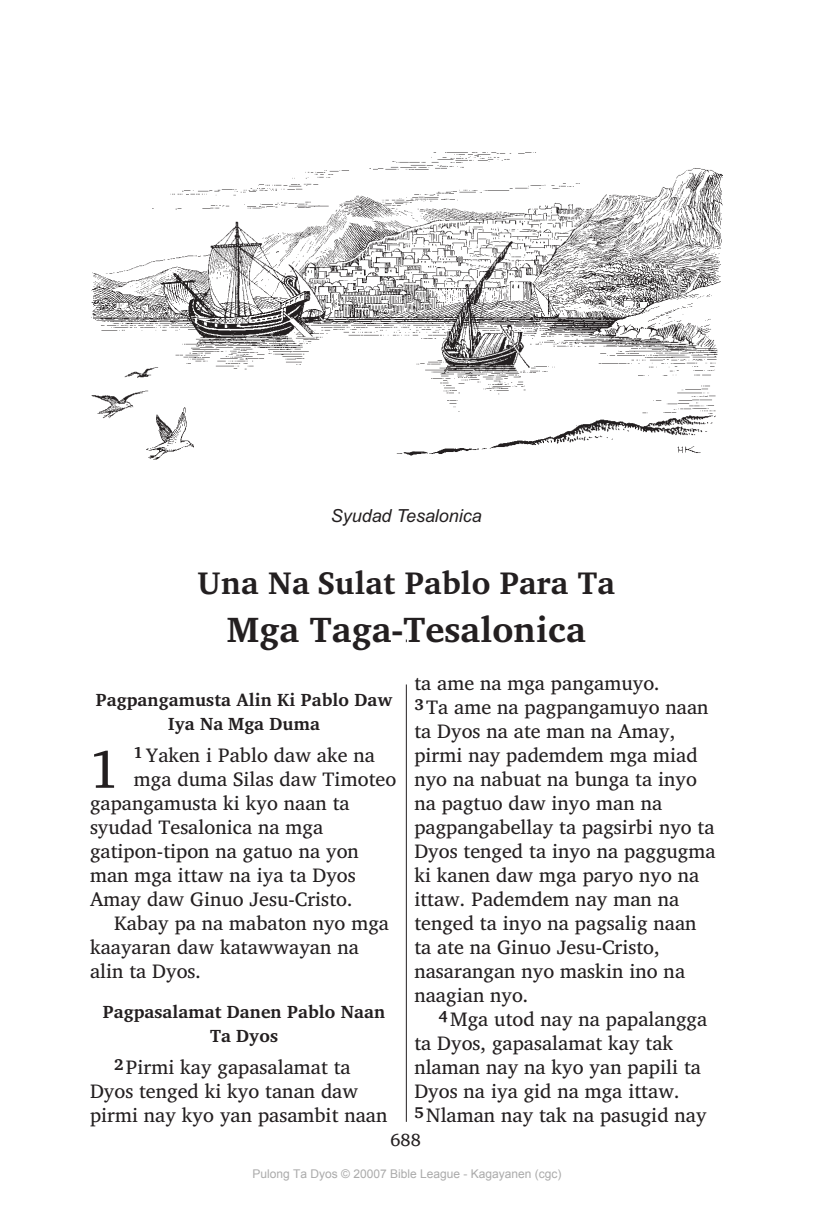
<style>
.page{position:relative;width:814px;height:1224px;background:#fff}
.page>*{position:absolute;margin:0;border:0;box-sizing:border-box;transform-origin:0 0}
.t1{font:54px "Phil Ansi SIL Charis L";color:#231f20}
.t2{font:700 36px "Phil Ansi SIL Charis L";color:#231f20}
.t3{font:700 32px "Phil Ansi SIL Charis L";color:#231f20}
.t4{font:20px/24px "Phil Ansi SIL Charis L";color:#231f20}
.t5{font:700 18px/24px "Phil Ansi SIL Charis L";color:#231f20;text-align:center}
.t6{font:italic 18px "Arial";letter-spacing:-.005em;color:#231f20}
.t7{font:18px "Phil Ansi SIL Charis L";color:#231f20}
.t8{font:12px "Arial";color:#ababab}
</style>
<div class="page">
<hr style="left:406px;top:685px;width:1px;height:437px;background:#231f20">
<img style="left:92px;top:152px;width:631px;height:308px">
<p class="t6" style="left:331px;top:508px;width:152px">Syudad Tesalonica</p>
<h3 class="t3" style="left:198px;top:556px;width:419px">Una Na Sulat Pablo Para Ta</h3>
<h2 class="t2" style="left:227px;top:599px;width:361px">Mga Taga-Tesalonica</h2>
<p class="t4" style="left:414px;top:669px;width:303px">ta ame na mga pangamuyo.<br><sup>3</sup> Ta ame na pagpangamuyo naan ta Dyos na ate man na Amay, pirmi nay pademdem mga miad nyo na nabuat na bunga ta inyo na pagtuo daw inyo man na pagpangabellay ta pagsirbi nyo ta<br>Dyos tenged ta inyo na paggugma ki kanen daw mga paryo nyo na ittaw. Pademdem nay man na tenged ta inyo na pagsalig naan ta ate na Ginuo Jesu-Cristo, nasarangan nyo maskin ino na naagian nyo.</p>
<p class="t4" style="left:414px;top:1005px;width:294px;text-indent:24px"><sup>4</sup> Mga utod nay na papalangga ta Dyos, gapasalamat kay tak nlaman nay na kyo yan papili ta<br>Dyos na iya gid na mga ittaw.<br><sup>5</sup> Nlaman nay tak na pasugid nay</p>
<p class="t7" style="left:391px;top:1125px;width:32px">688</p>
<p class="t5" style="left:96px;top:686px;width:298px">Pagpangamusta Alin Ki Pablo Daw<br>Iya Na Mga Duma</p>
<h1 class="t1" style="left:90px;top:724px;width:32px">1</h1>
<p class="t4" style="left:134px;top:741px;width:243px"><sup>1</sup> Yaken i Pablo daw ake na</p>
<p class="t4" style="left:134px;top:765px;width:264px">mga duma Silas daw Timoteo</p>
<p class="t4" style="left:90px;top:789px;width:261px">gapangamusta ki kyo naan ta</p>
<p class="t4" style="left:90px;top:813px;width:235px">syudad Tesalonica na mga</p>
<p class="t4" style="left:90px;top:837px;width:270px">gatipon-tipon na gatuo na yon</p>
<p class="t4" style="left:90px;top:861px;width:267px">man mga ittaw na iya ta Dyos</p>
<p class="t4" style="left:90px;top:885px;width:264px">Amay daw Ginuo Jesu-Cristo.</p>
<p class="t4" style="left:114px;top:909px;width:277px">Kabay pa na mabaton nyo mga</p>
<p class="t4" style="left:90px;top:933px;width:270px">kaayaran daw katawwayan na</p>
<p class="t4" style="left:90px;top:957px;width:113px">alin ta Dyos.</p>
<p class="t5" style="left:103px;top:998px;width:284px">Pagpasalamat Danen Pablo Naan<br>Ta Dyos</p>
<p class="t4" style="left:90px;top:1053px;width:299px;text-indent:24px"><sup>2</sup> Pirmi kay gapasalamat ta<br>Dyos tenged ki kyo tanan daw pirmi nay kyo yan pasambit naan</p>
<p class="t8" style="left:252px;top:1166px;width:311px">Pulong Ta Dyos © 20007 Bible League - Kagayanen (cgc)</p>
</div>
